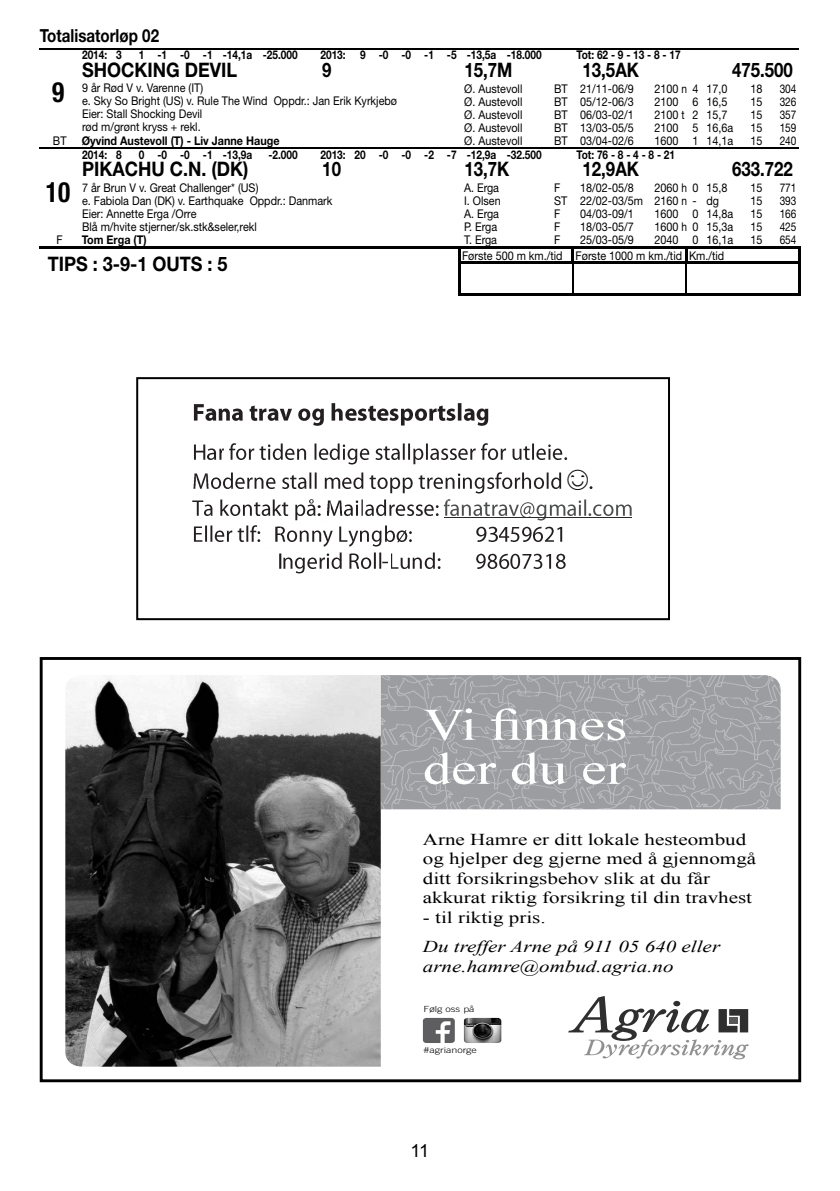
<style>
.page{position:relative;width:840px;height:1191px;background:#fff}
.page>*{position:absolute;margin:0;border:0;box-sizing:border-box;transform-origin:0 0}
.t1{font:700 condensed 28px "Helvetica Neue";color:#000;scale:.9 1}
.t2{font:700 20px "Helvetica Neue";color:#000;scale:.9 1}
.t3{font:700 20px "Helvetica Neue";color:#000;scale:.84 1}
.t4{font:700 18px "Helvetica Neue";color:#000;scale:.84 1}
.t5{font:18px "Arial";color:#000}
.t6{font:16.6px/19.4px "Times New Roman";color:#000;scale:1.27 1}
.t7{font:italic 16.6px/19.4px "Times New Roman";color:#000;scale:1.27 1}
.t8{font:12px/13px "Helvetica Neue";color:#000;scale:.9 1}
.t9{font:700 12px "Helvetica Neue";color:#000;scale:.84 1}
.t10{font:700 12px "Helvetica Neue";color:#000;scale:.9 1}
.t11{font:12px "Helvetica Neue";color:#000;scale:.84 1}
.t12{font:300 8.4px "Trade Gothic";color:#000;scale:1.27 1}
</style>
<div class="page">
<hr style="left:40px;top:48px;width:42px;height:1px;background:#000">
<hr style="left:82px;top:48px;width:376px;height:1px;background:#000">
<hr style="left:458px;top:48px;width:340px;height:1px;background:#000">
<hr style="left:40px;top:147px;width:42px;height:1px;background:#000">
<hr style="left:82px;top:147px;width:376px;height:1px;background:#000">
<hr style="left:458px;top:147px;width:340px;height:1px;background:#000">
<hr style="left:40px;top:247px;width:419px;height:2px;background:#000">
<hr style="left:459px;top:247px;width:113px;height:2px;background:#000">
<svg style="left:458px;top:249px;width:2px;height:13px"></svg>
<hr style="left:572px;top:247px;width:113px;height:2px;background:#000">
<hr style="left:685px;top:247px;width:115px;height:2px;background:#000">
<svg style="left:798px;top:249px;width:2px;height:13px"></svg>
<hr style="left:458px;top:262px;width:114px;height:2px;background:#000">
<hr style="left:458px;top:264px;width:2px;height:29px;background:#000">
<hr style="left:458px;top:293px;width:114px;height:2px;background:#000">
<hr style="left:572px;top:262px;width:113px;height:2px;background:#000">
<hr style="left:572px;top:293px;width:113px;height:2px;background:#000">
<svg style="left:571px;top:249px;width:2px;height:44px"></svg>
<hr style="left:685px;top:262px;width:115px;height:2px;background:#000">
<hr style="left:798px;top:264px;width:2px;height:29px;background:#000">
<hr style="left:685px;top:293px;width:115px;height:2px;background:#000">
<svg style="left:684px;top:249px;width:2px;height:44px"></svg>
<svg style="left:136px;top:377px;width:533px;height:243px"></svg>
<svg style="left:40px;top:657px;width:760px;height:425px"></svg>
<img style="left:380px;top:675px;width:400px;height:134px">
<svg style="left:567px;top:469px;width:20px;height:21px"></svg>
<h3 class="t4" style="left:40px;top:25px;width:143px">Totalisatorløp 02</h3>
<h1 class="t1" style="left:52px;top:76px;width:15px">9</h1>
<p class="t9" style="left:82px;top:47px;width:49px">2014: 3</p>
<p class="t9" style="left:139px;top:47px;width:190px">1 -1 -0 -1 -14,1a -25.000</p>
<p class="t9" style="left:320px;top:47px;width:265px">2013: 9 -0 -0 -1 -5 -13,5a -18.000</p>
<p class="t9" style="left:576px;top:47px;width:125px">Tot: 62 - 9 - 13 - 8 - 17</p>
<h2 class="t2" style="left:82px;top:58px;width:174px">SHOCKING DEVIL</h2>
<h2 class="t3" style="left:322px;top:58px;width:13px">9</h2>
<h2 class="t3" style="left:464px;top:58px;width:59px">15,7M</h2>
<h2 class="t3" style="left:582px;top:58px;width:69px">13,5AK</h2>
<h2 class="t3" style="left:731px;top:58px;width:74px">475.500</h2>
<p class="t8" style="left:82px;top:81px;width:351px">9 år Rød V v. Varenne (IT)<br>e. Sky So Bright (US) v. Rule The Wind Oppdr.: Jan Erik Kyrkjebø Eier: Stall Shocking Devil<br>rød m/grønt kryss + rekl.</p>
<p class="t8" style="left:464px;top:82px;width:66px">Ø. Austevoll</p>
<p class="t8" style="left:554px;top:82px;width:90px">BT 21/11-06/9</p>
<p class="t8" style="left:654px;top:82px;width:83px">2100 n 4 17,0</p>
<p class="t8" style="left:750px;top:82px;width:15px">18</p>
<p class="t11" style="left:779px;top:81px;width:22px">304</p>
<p class="t8" style="left:464px;top:95px;width:66px">Ø. Austevoll</p>
<p class="t8" style="left:554px;top:95px;width:90px">BT 05/12-06/3</p>
<p class="t8" style="left:654px;top:95px;width:83px">2100 6 16,5</p>
<p class="t8" style="left:750px;top:95px;width:15px">15</p>
<p class="t11" style="left:779px;top:94px;width:22px">326</p>
<p class="t8" style="left:464px;top:108px;width:66px">Ø. Austevoll</p>
<p class="t8" style="left:554px;top:108px;width:90px">BT 06/03-02/1</p>
<p class="t8" style="left:654px;top:108px;width:83px">2100 t 2 15,7</p>
<p class="t8" style="left:750px;top:108px;width:15px">15</p>
<p class="t11" style="left:779px;top:107px;width:22px">357</p>
<p class="t8" style="left:464px;top:121px;width:66px">Ø. Austevoll</p>
<p class="t8" style="left:554px;top:121px;width:90px">BT 13/03-05/5</p>
<p class="t8" style="left:654px;top:121px;width:89px">2100 5 16,6a</p>
<p class="t8" style="left:750px;top:121px;width:15px">15</p>
<p class="t11" style="left:779px;top:120px;width:22px">159</p>
<p class="t8" style="left:53px;top:134px;width:17px">BT</p>
<p class="t10" style="left:82px;top:133px;width:221px">Øyvind Austevoll (T) - Liv Janne Hauge</p>
<p class="t8" style="left:464px;top:134px;width:66px">Ø. Austevoll</p>
<p class="t8" style="left:554px;top:134px;width:90px">BT 03/04-02/6</p>
<p class="t8" style="left:654px;top:134px;width:89px">1600 1 14,1a</p>
<p class="t8" style="left:750px;top:134px;width:15px">15</p>
<p class="t11" style="left:779px;top:133px;width:22px">240</p>
<h1 class="t1" style="left:46px;top:175px;width:28px">10</h1>
<p class="t9" style="left:82px;top:147px;width:49px">2014: 8</p>
<p class="t9" style="left:139px;top:147px;width:136px">0 -0 -0 -1 -13,9a</p>
<p class="t9" style="left:268px;top:147px;width:36px">-2.000</p>
<p class="t9" style="left:320px;top:147px;width:265px">2013: 20 -0 -0 -2 -7 -12,9a -32.500</p>
<p class="t9" style="left:576px;top:147px;width:119px">Tot: 76 - 8 - 4 - 8 - 21</p>
<h2 class="t2" style="left:82px;top:157px;width:186px">PIKACHU C.N. (DK)</h2>
<h2 class="t3" style="left:322px;top:157px;width:24px">10</h2>
<h2 class="t3" style="left:464px;top:157px;width:55px">13,7K</h2>
<h2 class="t3" style="left:582px;top:157px;width:69px">12,9AK</h2>
<h2 class="t3" style="left:731px;top:157px;width:74px">633.722</h2>
<p class="t8" style="left:82px;top:181px;width:279px">7 år Brun V v. Great Challenger* (US)<br>e. Fabiola Dan (DK) v. Earthquake Oppdr.: Danmark Eier: Annette Erga /Orre<br>Blå m/hvite stjerner/sk.stk&amp;seler,rekl</p>
<p class="t8" style="left:464px;top:181px;width:40px">A. Erga</p>
<p class="t8" style="left:554px;top:181px;width:8px">F</p>
<p class="t8" style="left:580px;top:181px;width:61px">18/02-05/8</p>
<p class="t8" style="left:654px;top:181px;width:83px">2060 h 0 15,8</p>
<p class="t8" style="left:750px;top:181px;width:15px">15</p>
<p class="t11" style="left:779px;top:180px;width:22px">771</p>
<p class="t8" style="left:464px;top:194px;width:42px">I. Olsen</p>
<p class="t8" style="left:554px;top:194px;width:184px">ST 22/02-03/5m 2160 n - dg</p>
<p class="t8" style="left:750px;top:194px;width:15px">15</p>
<p class="t11" style="left:779px;top:193px;width:22px">393</p>
<p class="t8" style="left:464px;top:207px;width:40px">A. Erga</p>
<p class="t8" style="left:554px;top:207px;width:8px">F</p>
<p class="t8" style="left:580px;top:207px;width:61px">04/03-09/1</p>
<p class="t8" style="left:654px;top:207px;width:89px">1600 0 14,8a</p>
<p class="t8" style="left:750px;top:207px;width:15px">15</p>
<p class="t11" style="left:779px;top:206px;width:22px">166</p>
<p class="t8" style="left:464px;top:220px;width:38px">P. Erga</p>
<p class="t8" style="left:554px;top:220px;width:8px">F</p>
<p class="t8" style="left:580px;top:220px;width:61px">18/03-05/7</p>
<p class="t8" style="left:654px;top:220px;width:89px">1600 h 0 15,3a</p>
<p class="t8" style="left:750px;top:220px;width:15px">15</p>
<p class="t11" style="left:779px;top:219px;width:22px">425</p>
<p class="t8" style="left:57px;top:233px;width:8px">F</p>
<p class="t10" style="left:82px;top:232px;width:73px">Tom Erga (T)</p>
<p class="t8" style="left:464px;top:233px;width:38px">T. Erga</p>
<p class="t8" style="left:554px;top:233px;width:8px">F</p>
<p class="t8" style="left:580px;top:233px;width:61px">25/03-05/9</p>
<p class="t8" style="left:654px;top:233px;width:89px">2040 0 16,1a</p>
<p class="t8" style="left:750px;top:233px;width:15px">15</p>
<p class="t11" style="left:779px;top:232px;width:22px">654</p>
<h2 class="t2" style="left:48px;top:252px;width:201px">TIPS : 3-9-1 OUTS : 5</h2>
<p class="t8" style="left:462px;top:249px;width:293px">Første 500 m km./tid Første 1000 m km./tid Km./tid</p>
<h3 class="t6" style="left:422px;top:829px;width:264px">Arne Hamre er ditt lokale hesteombud og hjelper deg gjerne med å gjennomgå ditt forsikringsbehov slik at du får akkurat riktig forsikring til din travhest</h3>
<h3 class="t6" style="left:422px;top:907px;width:98px">- til riktig pris.</h3>
<h3 class="t7" style="left:422px;top:936px;width:235px">Du treffer Arne på 911 05 640 eller arne.hamre@ombud.agria.no</h3>
<p class="t12" style="left:423px;top:1004px;width:42px">Følg oss på</p>
<p class="t12" style="left:423px;top:1045px;width:44px">#agrianorge</p>
<h3 class="t5" style="left:410px;top:1139px;width:20px">11</h3>
</div>
